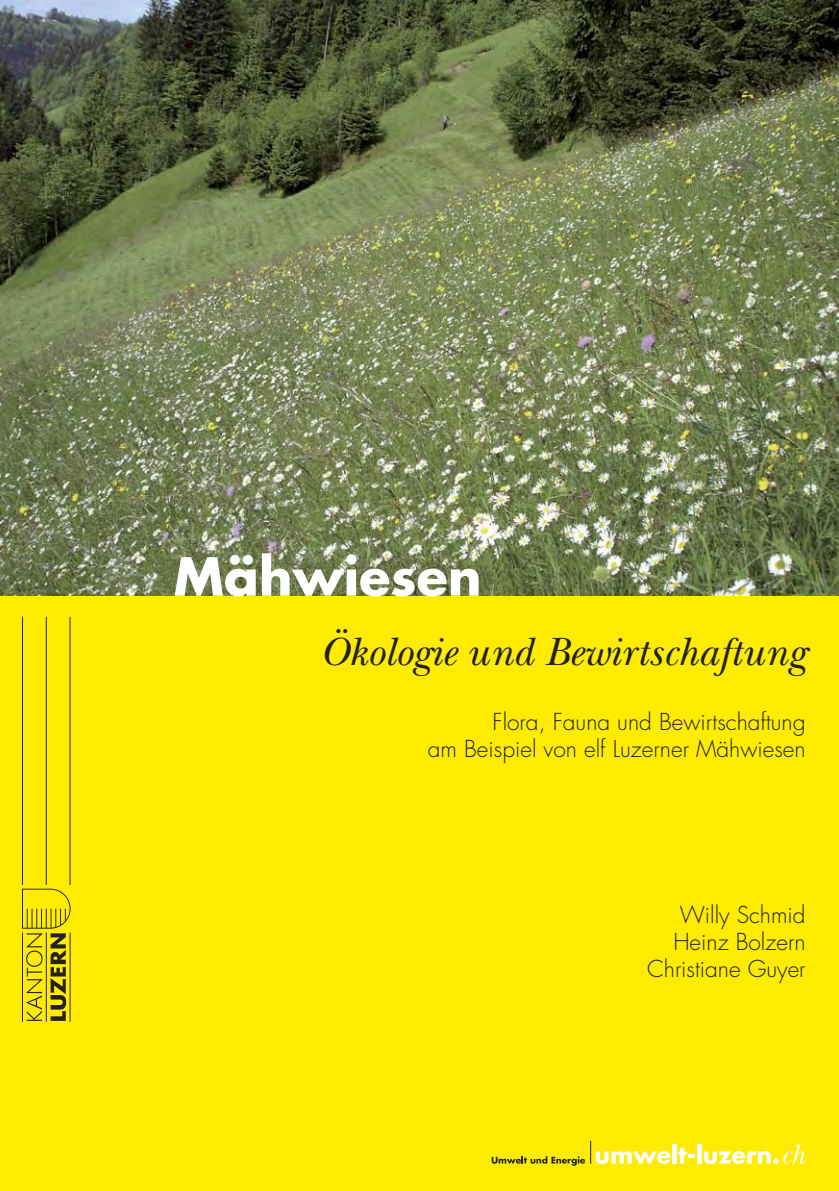
<style>
.page{position:relative;width:839px;height:1191px;background:#fff}
.page>*{position:absolute;margin:0;border:0;box-sizing:border-box;transform-origin:0 0}
.t1{font:700 51.2px "Futura";color:#fff}
.t2{font:italic 41.2px "New Baskerville";color:#212125}
.t3{font:300 22.8px "Futura";color:#212125}
</style>
<div class="page">
<div style="left:0;top:595px;width:838px;height:596px;background:#ffec00"></div>
<svg style="left:22px;top:617px;width:49px;height:404px;background:#e3d304"></svg>
<img style="left:0;top:0;width:838px;height:595px">
<svg style="left:491px;top:1156px;width:93px;height:9px"></svg>
<hr style="left:672px;top:1144px;width:4px;height:19px;background:#fff">
<svg style="left:678px;top:1147px;width:16px;height:16px"></svg>
<div style="left:696px;top:1144px;width:5px;height:19px;background:#fff"></div>
<svg style="left:703px;top:1144px;width:102px;height:20px"></svg>
<svg style="left:590px;top:1140px;width:80px;height:23px"></svg>
<p class="t1" style="left:173px;top:541px;width:309px">Mähwiesen</p>
<p class="t2" style="left:319px;top:627px;width:487px">Ökologie und Bewirtschaftung</p>
<p class="t3" style="left:492px;top:707px;width:314px">Flora, Fauna und Bewirtschaftung</p>
<p class="t3" style="left:427px;top:734px;width:379px">am Beispiel von elf Luzerner Mähwiesen</p>
<p class="t3" style="left:679px;top:900px;width:127px">Willy Schmid</p>
<p class="t3" style="left:673px;top:927px;width:134px">Heinz Bolzern</p>
<p class="t3" style="left:646px;top:954px;width:160px">Christiane Guyer</p>
</div>
